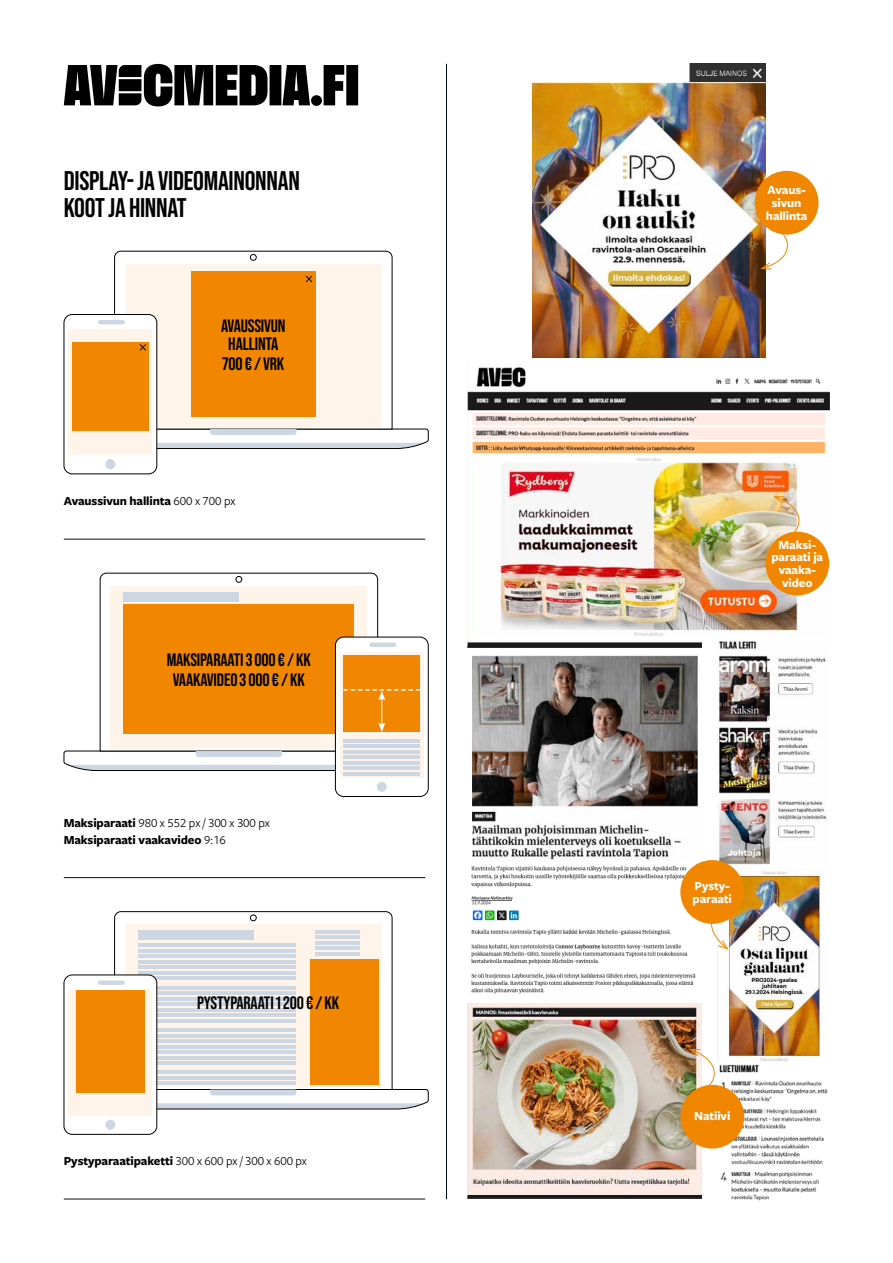
<style>
.page{position:relative;width:893px;height:1263px;background:#fff}
.page>*{position:absolute;margin:0;border:0;box-sizing:border-box;transform-origin:0 0}
.t1{font:27px/27px "Bebas Neue";letter-spacing:-.01em;color:#000}
.t2{font:18px/20.1px "Bebas Neue";letter-spacing:-.01em;color:#000;text-align:center}
.t3{font:700 12.75px/16.5px "Freight Sans Pro";letter-spacing:-.01em;color:#000}
.t4{font:700 12.75px/12.8px "Freight Sans Pro";letter-spacing:-.01em;color:#fff;text-align:center}
.s1{font-weight:400}
</style>
<div class="page">
<img style="left:468px;top:1003px;width:234px;height:196px">
<img style="left:471px;top:864px;width:229px;height:58px">
<img style="left:471px;top:929px;width:225px;height:65px">
<img style="left:532px;top:64px;width:234px;height:293px">
<img style="left:472px;top:656px;width:225px;height:205px">
<img style="left:718px;top:1064px;width:110px;height:137px">
<img style="left:718px;top:641px;width:109px;height:224px">
<img style="left:468px;top:367px;width:361px;height:271px">
<hr style="left:64px;top:539px;width:361px;height:1px;background:#031017">
<hr style="left:64px;top:877px;width:361px;height:1px;background:#031017">
<hr style="left:64px;top:1199px;width:361px;height:1px;background:#031017">
<svg style="left:100px;top:573px;width:278px;height:178px"></svg>
<div style="left:110px;top:586px;width:257px;height:162px;background:#fff4e9"></div>
<svg style="left:64px;top:751px;width:271px;height:20px"></svg>
<svg style="left:236px;top:576px;width:6px;height:6px"></svg>
<div style="left:124px;top:605px;width:230px;height:129px;background:#f18700"></div>
<div style="left:124px;top:592px;width:115px;height:9px;background:#cdd7e4"></div>
<div style="left:335px;top:637px;width:93px;height:159px;background:#fff;border-radius:8px"></div>
<div style="left:335px;top:637px;width:93px;height:160px;border:1px solid #000;border-radius:8px"></div>
<svg style="left:340px;top:652px;width:84px;height:125px;background:#f5e9dc"></svg>
<hr style="left:369px;top:643px;width:27px;height:4px;background:#cdd7e4;border-radius:2px">
<div style="left:377px;top:782px;width:10px;height:10px;background:#cdd7e4;border-radius:50%"></div>
<div style="left:344px;top:656px;width:76px;height:76px;background:#f18700"></div>
<hr style="left:344px;top:739px;width:76px;height:3px;background:#cdd7e4">
<hr style="left:344px;top:745px;width:76px;height:3px;background:#cdd7e4">
<hr style="left:344px;top:750px;width:76px;height:3px;background:#cdd7e4">
<hr style="left:344px;top:756px;width:76px;height:3px;background:#cdd7e4">
<hr style="left:344px;top:761px;width:76px;height:3px;background:#cdd7e4">
<hr style="left:344px;top:767px;width:76px;height:3px;background:#cdd7e4">
<hr style="left:344px;top:772px;width:76px;height:3px;background:#cdd7e4">
<svg style="left:344px;top:689px;width:76px;height:43px"></svg>
<svg style="left:64px;top:64px;width:294px;height:42px"></svg>
<svg style="left:114px;top:251px;width:278px;height:178px"></svg>
<div style="left:125px;top:264px;width:257px;height:162px;background:#fff4e9"></div>
<svg style="left:157px;top:429px;width:272px;height:20px"></svg>
<svg style="left:250px;top:254px;width:6px;height:6px"></svg>
<div style="left:191px;top:271px;width:125px;height:146px;background:#f18700"></div>
<svg style="left:305px;top:275px;width:7px;height:8px"></svg>
<div style="left:64px;top:314px;width:93px;height:160px;background:#fff;border-radius:8px"></div>
<div style="left:64px;top:314px;width:93px;height:160px;border:1px solid #000;border-radius:8px"></div>
<div style="left:69px;top:330px;width:83px;height:125px;background:#fff4e9"></div>
<hr style="left:98px;top:320px;width:27px;height:4px;background:#cdd7e4;border-radius:2px">
<div style="left:105px;top:459px;width:10px;height:10px;background:#cdd7e4;border-radius:50%"></div>
<div style="left:72px;top:342px;width:77px;height:89px;background:#f18700"></div>
<svg style="left:139px;top:344px;width:7px;height:7px"></svg>
<hr style="left:446px;top:64px;width:1px;height:1135px;background:#031017">
<img style="left:727px;top:869px;width:95px;height:192px">
<div style="left:680px;top:860px;width:64px;height:64px;background:#f18700;border-radius:50%"></div>
<img style="left:468px;top:642px;width:234px;height:6px">
<svg style="left:114px;top:911px;width:278px;height:178px"></svg>
<svg style="left:125px;top:924px;width:257px;height:163px;background:#f3ece4"></svg>
<svg style="left:157px;top:1089px;width:272px;height:20px"></svg>
<svg style="left:250px;top:915px;width:6px;height:6px"></svg>
<hr style="left:138px;top:944px;width:158px;height:3px;background:#cdd7e4">
<hr style="left:138px;top:949px;width:158px;height:3px;background:#cdd7e4">
<hr style="left:138px;top:955px;width:158px;height:3px;background:#cdd7e4">
<hr style="left:138px;top:960px;width:158px;height:3px;background:#cdd7e4">
<hr style="left:138px;top:966px;width:158px;height:3px;background:#cdd7e4">
<hr style="left:138px;top:971px;width:158px;height:3px;background:#cdd7e4">
<hr style="left:138px;top:977px;width:158px;height:3px;background:#cdd7e4">
<hr style="left:138px;top:986px;width:158px;height:3px;background:#cdd7e4">
<hr style="left:138px;top:992px;width:158px;height:3px;background:#cdd7e4">
<hr style="left:138px;top:997px;width:158px;height:3px;background:#cdd7e4">
<hr style="left:138px;top:1003px;width:158px;height:3px;background:#cdd7e4">
<hr style="left:138px;top:1008px;width:158px;height:3px;background:#cdd7e4">
<hr style="left:138px;top:1014px;width:158px;height:3px;background:#cdd7e4">
<hr style="left:138px;top:1019px;width:158px;height:3px;background:#cdd7e4">
<hr style="left:138px;top:1029px;width:158px;height:3px;background:#cdd7e4">
<hr style="left:138px;top:1034px;width:158px;height:3px;background:#cdd7e4">
<hr style="left:138px;top:1040px;width:158px;height:3px;background:#cdd7e4">
<hr style="left:138px;top:1045px;width:158px;height:3px;background:#cdd7e4">
<hr style="left:138px;top:1051px;width:158px;height:3px;background:#cdd7e4">
<hr style="left:138px;top:1056px;width:158px;height:3px;background:#cdd7e4">
<hr style="left:138px;top:1062px;width:158px;height:3px;background:#cdd7e4">
<hr style="left:138px;top:1070px;width:158px;height:3px;background:#cdd7e4">
<hr style="left:138px;top:1076px;width:158px;height:3px;background:#cdd7e4">
<hr style="left:138px;top:1081px;width:158px;height:3px;background:#cdd7e4">
<div style="left:138px;top:930px;width:115px;height:10px;background:#cdd7e4"></div>
<div style="left:64px;top:975px;width:93px;height:159px;background:#fff;border-radius:8px"></div>
<div style="left:64px;top:975px;width:93px;height:159px;border:1px solid #000;border-radius:8px"></div>
<div style="left:69px;top:990px;width:83px;height:125px;background:#fff4e9"></div>
<div style="left:98px;top:980px;width:27px;height:5px;background:#cdd7e4;border-radius:2px"></div>
<div style="left:105px;top:1120px;width:10px;height:10px;background:#cdd7e4;border-radius:50%"></div>
<div style="left:76px;top:990px;width:68px;height:102px;background:#f18700"></div>
<hr style="left:315px;top:930px;width:45px;height:3px;background:#cdd7e4">
<hr style="left:315px;top:936px;width:45px;height:3px;background:#cdd7e4">
<hr style="left:315px;top:941px;width:45px;height:3px;background:#cdd7e4">
<hr style="left:315px;top:947px;width:45px;height:3px;background:#cdd7e4">
<hr style="left:315px;top:952px;width:45px;height:3px;background:#cdd7e4">
<div style="left:310px;top:959px;width:68px;height:125px;background:#f18700"></div>
<div style="left:680px;top:1085px;width:64px;height:63px;background:#f18700;border-radius:50%"></div>
<svg style="left:689px;top:1048px;width:33px;height:41px"></svg>
<svg style="left:701px;top:919px;width:28px;height:31px"></svg>
<svg style="left:773px;top:496px;width:34px;height:40px"></svg>
<div style="left:765px;top:532px;width:64px;height:63px;background:#f18700;border-radius:50%"></div>
<svg style="left:760px;top:231px;width:28px;height:39px"></svg>
<div style="left:755px;top:171px;width:64px;height:64px;background:#f18700;border-radius:50%"></div>
<h1 class="t1" style="left:64px;top:167px;width:238px">DISPLAY- JA VIDEOMAINONNAN<br>KOOT JA HINNAT</h1>
<h2 class="t2" style="left:221px;top:317px;width:66px;line-height:18px">AVAUSSIVUN<br>HALLINTA</h2>
<h2 class="t2" style="left:222px;top:354px;width:64px">700 € / VRK</h2>
<p class="t3" style="left:64px;top:492px;width:173px">Avaussivun hallinta <span class="s1">600 x 700 px</span></p>
<h2 class="t2" style="left:167px;top:650px;width:146px">MAKSIPARAATI 3 000 € / KK<br>VAAKAVIDEO 3 000 € / KK</h2>
<p class="t3" style="left:64px;top:814px;width:208px">Maksiparaati <span class="s1">980 x 552 px / 300 x 300 px<br></span>Maksiparaati vaakavideo <span class="s1">9:16</span></p>
<h2 class="t2" style="left:197px;top:992px;width:143px">PYSTYPARAATI 1 200 € / KK</h2>
<p class="t3" style="left:64px;top:1152px;width:245px">Pystyparaatipaketti <span class="s1">300 x 600 px / 300 x 600 px</span></p>
<p class="t4" style="left:766px;top:183px;width:43px">Avaus&shy;sivun hallinta</p>
<p class="t4" style="left:771px;top:538px;width:53px">Maksi&shy;paraati ja vaaka&shy;video</p>
<p class="t4" style="left:692px;top:879px;width:41px;text-align:left">Pysty&shy;paraati</p>
<p class="t4" style="left:694px;top:1109px;width:38px">Natiivi</p>
</div>
